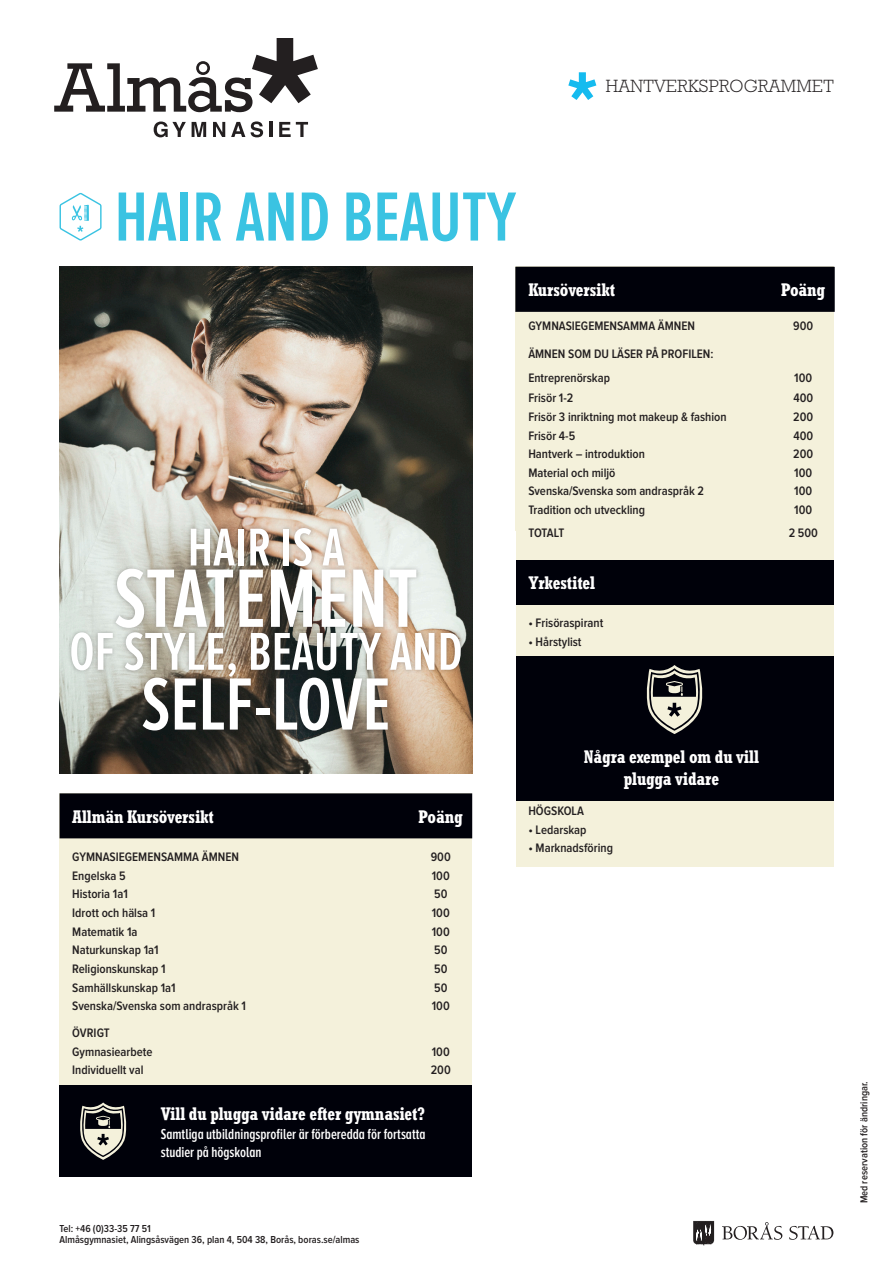
<style>
.page{position:relative;width:893px;height:1263px;background:#fff}
.page>*{position:absolute;margin:0;border:0;box-sizing:border-box;transform-origin:0 0}
.t1{font:600 85.8px "Proxima Nova A Ex Cn";color:#fff}
.t2{font:600 76.65px "Proxima Nova A Ex Cn";color:#fff}
.t3{font:600 72px "Proxima Nova A Ex Cn";color:#3ac3e2}
.t4{font:600 55.2px "Proxima Nova A Ex Cn";color:#fff}
.Rubrik_program{font:700 condensed 18px/21.6px "Rockwell";letter-spacing:-.01em;color:#fff;text-align:center}
.Rubrik_tabeller{font:700 condensed 18px "Rockwell";letter-spacing:-.01em;color:#fff}
.t5{font:300 18px "Rockwell";letter-spacing:.015em;color:#231f20}
.Citat{font:600 15px/18px "Proxima Nova A Ex Cn";color:#fff}
.Program_Tabell{font:600 12.75px "Proxima Nova Cond";color:#231f20}
.Kurser_Tabell{font:600 12.75px "Proxima Nova Cond";color:#231f20}
.t6{font:600 10.5px "Proxima Nova Cond";color:#231f20}
</style>
<div class="page">
<svg style="left:693px;top:1221px;width:21px;height:24px"></svg>
<svg style="left:722px;top:1222px;width:60px;height:18px"></svg>
<svg style="left:789px;top:1226px;width:44px;height:14px"></svg>
<div style="left:60px;top:793px;width:412px;height:293px;background:#f4f1db"></div>
<div style="left:60px;top:793px;width:412px;height:45px;background:#00010a"></div>
<svg style="left:154px;top:122px;width:32px;height:15px"></svg>
<svg style="left:192px;top:122px;width:14px;height:15px"></svg>
<svg style="left:213px;top:122px;width:12px;height:15px"></svg>
<svg style="left:231px;top:122px;width:14px;height:15px"></svg>
<svg style="left:251px;top:121px;width:12px;height:16px"></svg>
<hr style="left:269px;top:122px;width:3px;height:15px;background:#231f20">
<svg style="left:279px;top:122px;width:29px;height:15px"></svg>
<svg style="left:54px;top:38px;width:264px;height:74px"></svg>
<div style="left:516px;top:559px;width:317px;height:97px;background:#f4f1db"></div>
<div style="left:516px;top:559px;width:317px;height:45px;background:#00010a"></div>
<div style="left:516px;top:737px;width:317px;height:130px;background:#f4f1db"></div>
<div style="left:516px;top:737px;width:317px;height:64px;background:#00010a"></div>
<div style="left:516px;top:656px;width:317px;height:81px;background:#00010a"></div>
<svg style="left:647px;top:665px;width:55px;height:69px"></svg>
<div style="left:60px;top:1086px;width:412px;height:91px;background:#00010a"></div>
<svg style="left:80px;top:1102px;width:46px;height:58px"></svg>
<svg style="left:568px;top:72px;width:28px;height:28px"></svg>
<img style="left:60px;top:267px;width:412px;height:506px">
<div style="left:67px;top:524px;width:398px;height:210px;background:#231f20;opacity:.3"></div>
<svg style="left:60px;top:193px;width:42px;height:48px"></svg>
<div style="left:516px;top:267px;width:317px;height:292px;background:#f4f1db"></div>
<div style="left:516px;top:267px;width:319px;height:45px;background:#00010a"></div>
<p class="t5" style="left:606px;top:75px;width:229px">HANTVERKSPROGRAMMET</p>
<p class="t3" style="left:115px;top:178px;width:403px">HAIR AND BEAUTY</p>
<p class="t4" style="left:188px;top:517px;width:158px">HAIR IS A</p>
<p class="t1" style="left:114px;top:552px;width:305px">STATEMENT</p>
<p class="t4" style="left:69px;top:622px;width:395px">OF STYLE, BEAUTY AND</p>
<p class="t2" style="left:141px;top:663px;width:251px">SELF-LOVE</p>
<p class="Rubrik_program" style="left:72px;top:806px;width:143px">Allmän Kursöversikt</p>
<p class="Rubrik_program" style="left:419px;top:806px;width:46px">Poäng</p>
<p class="Program_Tabell" style="left:72px;top:851px;width:168px">GYMNASIEGEMENSAMMA ÄMNEN</p>
<p class="Program_Tabell" style="left:431px;top:851px;width:22px">900</p>
<p class="Program_Tabell" style="left:72px;top:870px;width:55px">Engelska 5</p>
<p class="Program_Tabell" style="left:432px;top:870px;width:19px">100</p>
<p class="Program_Tabell" style="left:72px;top:888px;width:57px">Historia 1a1</p>
<p class="Program_Tabell" style="left:434px;top:888px;width:15px">50</p>
<p class="Program_Tabell" style="left:72px;top:907px;width:85px">Idrott och hälsa 1</p>
<p class="Program_Tabell" style="left:432px;top:907px;width:19px">100</p>
<p class="Program_Tabell" style="left:72px;top:926px;width:67px">Matematik 1a</p>
<p class="Program_Tabell" style="left:432px;top:926px;width:19px">100</p>
<p class="Program_Tabell" style="left:72px;top:944px;width:88px">Naturkunskap 1a1</p>
<p class="Program_Tabell" style="left:434px;top:944px;width:15px">50</p>
<p class="Program_Tabell" style="left:72px;top:963px;width:95px">Religionskunskap 1</p>
<p class="Program_Tabell" style="left:434px;top:963px;width:15px">50</p>
<p class="Program_Tabell" style="left:72px;top:981px;width:105px">Samhällskunskap 1a1</p>
<p class="Program_Tabell" style="left:434px;top:981px;width:15px">50</p>
<p class="Program_Tabell" style="left:72px;top:1000px;width:175px">Svenska/Svenska som andraspråk 1</p>
<p class="Program_Tabell" style="left:432px;top:1000px;width:19px">100</p>
<p class="Program_Tabell" style="left:72px;top:1027px;width:39px">ÖVRIGT</p>
<p class="Program_Tabell" style="left:72px;top:1046px;width:82px">Gymnasiearbete</p>
<p class="Program_Tabell" style="left:432px;top:1046px;width:19px">100</p>
<p class="Program_Tabell" style="left:72px;top:1064px;width:73px">Individuellt val</p>
<p class="Program_Tabell" style="left:431px;top:1064px;width:21px">200</p>
<p class="Rubrik_tabeller" style="left:161px;top:1103px;width:265px">Vill du plugga vidare efter gymnasiet?</p>
<p class="Citat" style="left:161px;top:1125px;width:266px">Samtliga utbildningsprofiler är förberedda för fortsatta studier på högskolan</p>
<p class="Rubrik_program" style="left:528px;top:279px;width:88px">Kursöversikt</p>
<p class="Rubrik_program" style="left:781px;top:279px;width:46px">Poäng</p>
<p class="Program_Tabell" style="left:528px;top:320px;width:168px">GYMNASIEGEMENSAMMA ÄMNEN</p>
<p class="Program_Tabell" style="left:793px;top:320px;width:22px">900</p>
<p class="Program_Tabell" style="left:528px;top:347px;width:187px">ÄMNEN SOM DU LÄSER PÅ PROFILEN:</p>
<p class="Kurser_Tabell" style="left:528px;top:372px;width:83px">Entreprenörskap</p>
<p class="Program_Tabell" style="left:794px;top:372px;width:19px">100</p>
<p class="Program_Tabell" style="left:528px;top:392px;width:47px">Frisör 1-2</p>
<p class="Program_Tabell" style="left:793px;top:392px;width:21px">400</p>
<p class="Program_Tabell" style="left:528px;top:411px;width:200px">Frisör 3 inriktning mot makeup &amp; fashion</p>
<p class="Program_Tabell" style="left:793px;top:411px;width:21px">200</p>
<p class="Program_Tabell" style="left:528px;top:429px;width:48px">Frisör 4-5</p>
<p class="Program_Tabell" style="left:793px;top:429px;width:21px">400</p>
<p class="Program_Tabell" style="left:528px;top:448px;width:118px">Hantverk – introduktion</p>
<p class="Program_Tabell" style="left:793px;top:448px;width:21px">200</p>
<p class="Program_Tabell" style="left:528px;top:467px;width:89px">Material och miljö</p>
<p class="Program_Tabell" style="left:794px;top:467px;width:19px">100</p>
<p class="Program_Tabell" style="left:528px;top:485px;width:177px">Svenska/Svenska som andraspråk 2</p>
<p class="Program_Tabell" style="left:794px;top:485px;width:19px">100</p>
<p class="Program_Tabell" style="left:528px;top:504px;width:118px">Tradition och utveckling</p>
<p class="Program_Tabell" style="left:794px;top:504px;width:19px">100</p>
<p class="Program_Tabell" style="left:528px;top:527px;width:37px">TOTALT</p>
<p class="Program_Tabell" style="left:789px;top:527px;width:31px">2 500</p>
<p class="Program_Tabell" style="left:567px;top:392px;width:8px">5</p>
<p class="Program_Tabell" style="left:788px;top:392px;width:29px">1 000</p>
<p class="Program_Tabell" style="left:559px;top:411px;width:90px">4 specialisering M</p>
<p class="Program_Tabell" style="left:668px;top:411px;width:14px">up</p>
<p class="Program_Tabell" style="left:795px;top:411px;width:15px">50</p>
<p class="Program_Tabell" style="left:559px;top:429px;width:14px">6b</p>
<p class="Program_Tabell" style="left:795px;top:429px;width:15px">50</p>
<p class="Program_Tabell" style="left:528px;top:485px;width:118px">Tradition och utveckling</p>
<p class="Program_Tabell" style="left:528px;top:508px;width:37px">TOTALT</p>
<p class="Program_Tabell" style="left:788px;top:508px;width:31px">2 500</p>
<p class="Rubrik_program" style="left:528px;top:571px;width:68px">Yrkestitel</p>
<p class="Program_Tabell" style="left:528px;top:617px;width:77px">• Frisöraspirant</p>
<p class="Program_Tabell" style="left:528px;top:635px;width:55px">• Hårstylist</p>
<p class="Rubrik_program" style="left:584px;top:746px;width:177px">Några exempel om du vill plugga vidare</p>
<p class="Program_Tabell" style="left:528px;top:805px;width:57px">HÖGSKOLA</p>
<p class="Program_Tabell" style="left:528px;top:824px;width:60px">• Ledarskap</p>
<p class="Program_Tabell" style="left:528px;top:842px;width:86px">• Marknadsföring</p>
<p class="t6" style="left:60px;top:1223px;width:93px">Tel: +46 (0)33-35 77 51</p>
<p class="t6" style="left:60px;top:1235px;width:301px">Almåsgymnasiet, Alingsåsvägen 36, plan 4, 504 38, Borås, boras.se/almas</p>
<p class="t6" style="left:859px;top:1203px;width:124px;rotate:-90deg">Med reservation för ändringar.</p>
</div>
